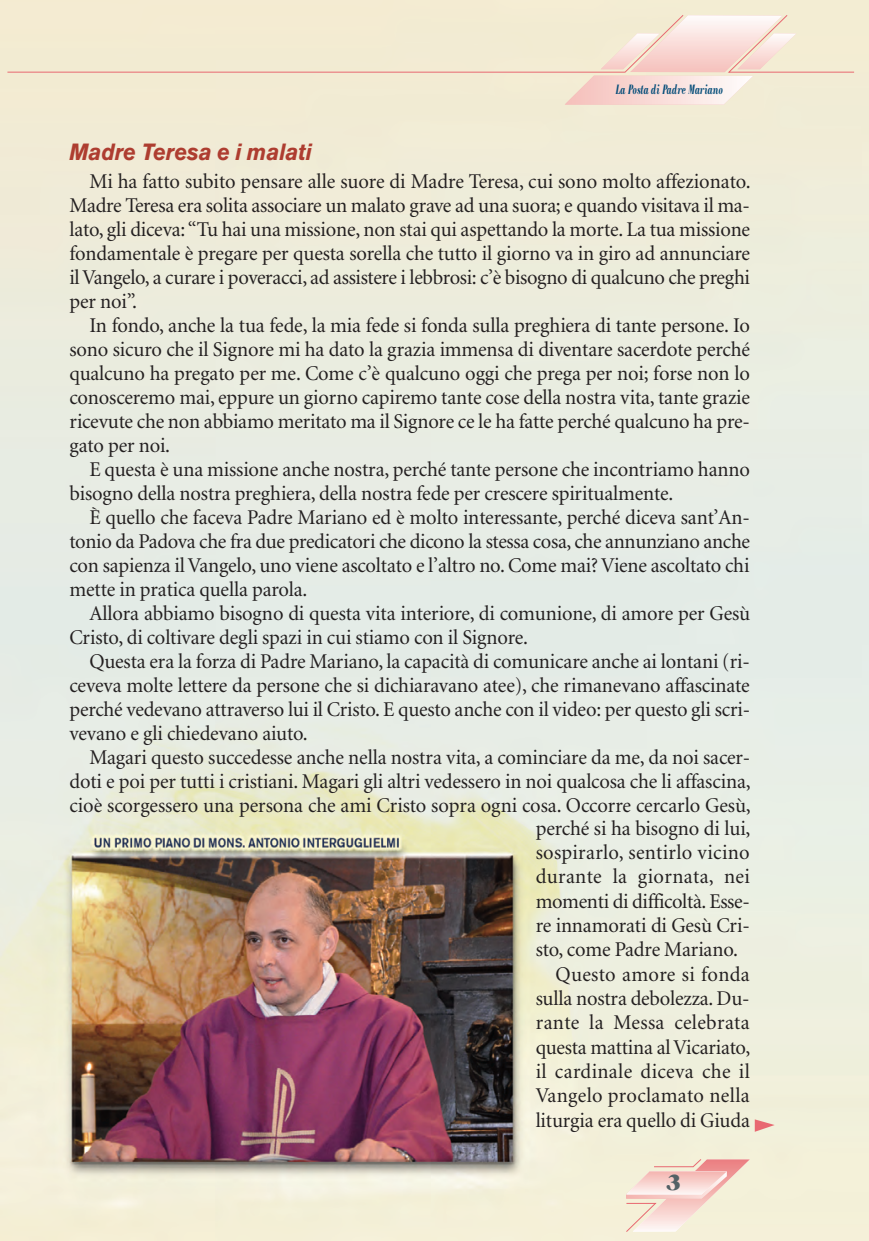
<style>
.page{position:relative;width:869px;height:1241px;background:#fff}
.page>*{position:absolute;margin:0;border:0;box-sizing:border-box;transform-origin:0 0}
.t1{font:italic 700 23.28px "Akzidenz Grotesk BE";letter-spacing:-.005em;color:#ae3d30;scale:.92 1}
.t2{font:21.88px "Grouch IT Cby BT";color:#546166}
.t3{font:21px/24px "Minion";letter-spacing:-.005em;color:#231f20;text-align:justify}
.t4{font:21px "Minion";letter-spacing:.015em;color:#231f20}
.t5{font:italic 700 13.65px "Galileo FLF";letter-spacing:-.005em;color:#054d79;scale:.74 1}
</style>
<div class="page">
<img style="left:0;top:0;width:868px;height:1240px">
<svg style="left:7px;top:14px;width:847px;height:91px;background:#f3e7d2"></svg>
<svg style="left:754px;top:1119px;width:20px;height:12px"></svg>
<svg style="left:625px;top:1157px;width:124px;height:75px;background:#f5ddcf"></svg>
<p class="t5" style="left:615px;top:83px;width:146px">La Posta di Padre Mariano</p>
<p class="t1" style="left:69px;top:138px;width:265px">Madre Teresa e i malati</p>
<p class="t3" style="left:69px;top:170px;width:682px;text-indent:20px">Mi ha fatto subito pensare alle suore di Madre Teresa, cui sono molto affezionato.<br>Madre Teresa era solita associare un malato grave ad una suora; e quando visitava il ma&shy;lato, gli diceva: “Tu hai una missione, non stai qui aspettando la morte. La tua missione fondamentale è pregare per questa sorella che tutto il giorno va in giro ad annunciare il Vangelo, a curare i poveracci, ad assistere i lebbrosi: c’è bisogno di qualcuno che preghi per noi”.</p>
<p class="t3" style="left:69px;top:314px;width:681px;text-indent:20px">In fondo, anche la tua fede, la mia fede si fonda sulla preghiera di tante persone. Io sono sicuro che il Signore mi ha dato la grazia immensa di diventare sacerdote perché qualcuno ha pregato per me. Come c’è qualcuno oggi che prega per noi; forse non lo conosceremo mai, eppure un giorno capiremo tante cose della nostra vita, tante grazie ricevute che non abbiamo meritato ma il Signore ce le ha fatte perché qualcuno ha pre&shy;gato per noi.</p>
<p class="t3" style="left:69px;top:458px;width:681px;text-indent:20px">E questa è una missione anche nostra, perché tante persone che incontriamo hanno bisogno della nostra preghiera, della nostra fede per crescere spiritualmente.</p>
<p class="t3" style="left:69px;top:506px;width:681px;text-indent:20px">È quello che faceva Padre Mariano ed è molto interessante, perché diceva sant’An&shy;tonio da Padova che fra due predicatori che dicono la stessa cosa, che annunziano anche con sapienza il Vangelo, uno viene ascoltato e l’altro no. Come mai? Viene ascoltato chi mette in pratica quella parola.</p>
<p class="t3" style="left:69px;top:602px;width:681px;text-indent:20px">Allora abbiamo bisogno di questa vita interiore, di comunione, di amore per Gesù<br>Cristo, di coltivare degli spazi in cui stiamo con il Signore.</p>
<p class="t3" style="left:69px;top:650px;width:681px;text-indent:20px">Questa era la forza di Padre Mariano, la capacità di comunicare anche ai lontani (ri&shy;ceveva molte lettere da persone che si dichiaravano atee), che rimanevano affascinate perché vedevano attraverso lui il Cristo. E questo anche con il video: per questo gli scri&shy;vevano e gli chiedevano aiuto.</p>
<p class="t3" style="left:69px;top:746px;width:682px;line-height:23.4px;text-align:right">Magari questo succedesse anche nella nostra vita, a cominciare da me, da noi sacer&shy;doti e poi per tutti i cristiani. Magari gli altri vedessero in noi qualcosa che li affascina, cioè scorgessero una persona che ami Cristo sopra ogni cosa. Occorre cercarlo Gesù, perché si ha bisogno di lui,</p>
<p class="t4" style="left:535px;top:841px;width:215px">sospirarlo, sentirlo vicino</p>
<p class="t4" style="left:535px;top:866px;width:216px">durante la giornata, nei</p>
<p class="t3" style="left:535px;top:889px;width:215px">momenti di difficoltà. Esse-</p>
<p class="t3" style="left:535px;top:913px;width:215px">re innamorati di Gesù Cri-</p>
<p class="t3" style="left:535px;top:938px;width:204px">sto, come Padre Mariano.</p>
<p class="t4" style="left:555px;top:963px;width:196px">Questo amore si fonda</p>
<p class="t3" style="left:535px;top:986px;width:215px">sulla nostra debolezza. Du-</p>
<p class="t4" style="left:535px;top:1012px;width:215px">rante la Messa celebrata</p>
<p class="t3" style="left:535px;top:1035px;width:216px">questa mattina al Vicariato,</p>
<p class="t4" style="left:535px;top:1060px;width:216px">il cardinale diceva che il</p>
<p class="t4" style="left:535px;top:1084px;width:215px">Vangelo proclamato nella</p>
<p class="t3" style="left:535px;top:1108px;width:216px">liturgia era quello di Giuda</p>
<p class="t2" style="left:666px;top:1169px;width:16px">3</p>
</div>
